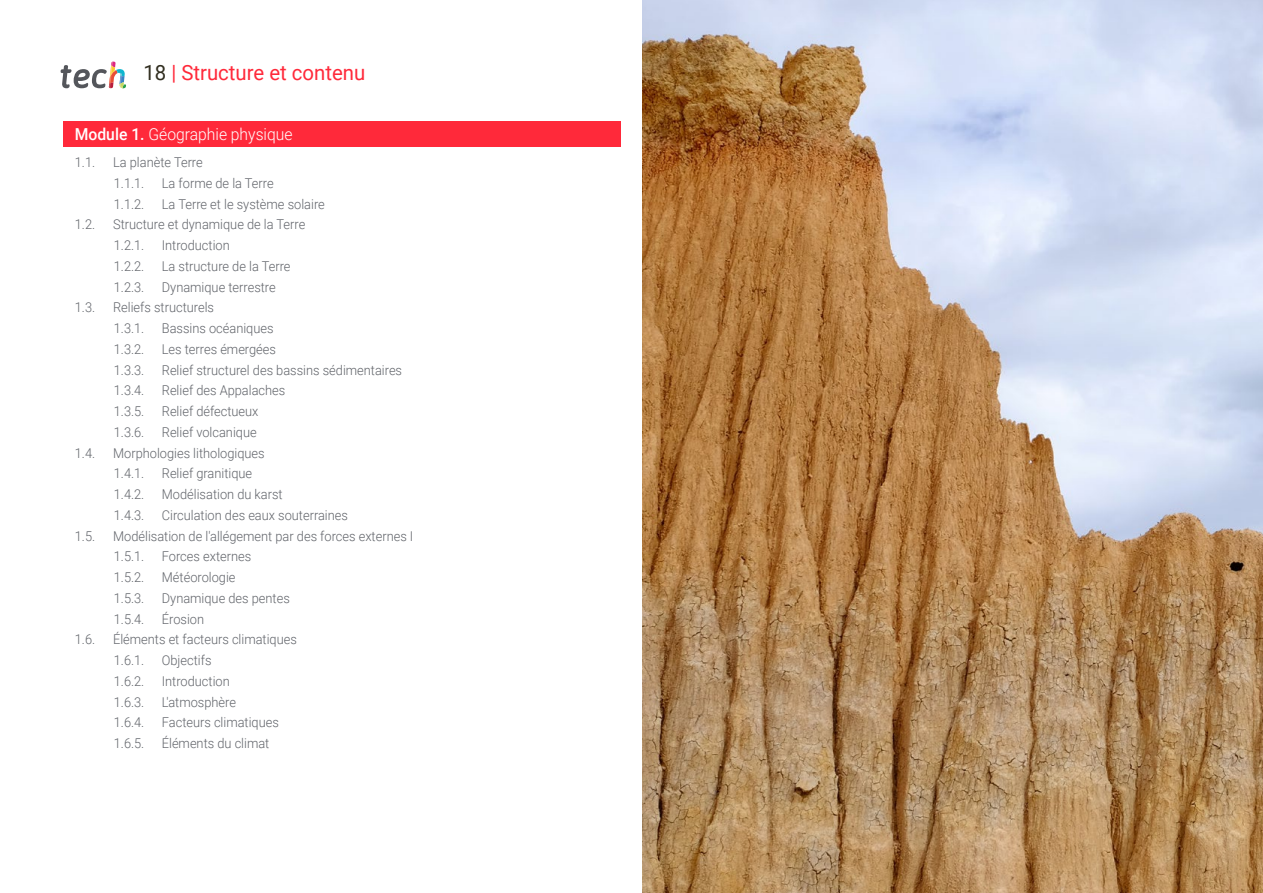
<style>
.page{position:relative;width:1263px;height:893px;background:#fff}
.page>*{position:absolute;margin:0;border:0;box-sizing:border-box;transform-origin:0 0}
.t1{font:21px "Roboto";color:#ff293a}
.t2{font:300 16.5px "Roboto";color:#fff;scale:.95 1}
.t3{font:300 13.5px/20.7px "Roboto";color:#61646a;scale:.95 1}
.s1{color:#312e20}
.s2{font-weight:500}
</style>
<div class="page">
<img style="left:642px;top:0;width:621px;height:893px">
<svg style="left:61px;top:62px;width:65px;height:27px"></svg>
<div style="left:64px;top:121px;width:557px;height:25px;background:#ff293a"></div>
<h1 class="t1" style="left:144px;top:57px;width:223px"><span class="s1">18</span> | Structure et contenu</h1>
<p class="t2" style="left:75px;top:123px;width:231px"><span class="s2">Module 1.</span> Géographie physique</p>
<p class="t3" style="left:75px;top:151px;width:23px">1.1.</p>
<p class="t3" style="left:113px;top:151px;width:96px">La planète Terre<br>1.1.1.</p>
<p class="t3" style="left:162px;top:172px;width:119px">La forme de la Terre</p>
<p class="t3" style="left:114px;top:193px;width:34px">1.1.2.</p>
<p class="t3" style="left:162px;top:193px;width:173px">La Terre et le système solaire</p>
<p class="t3" style="left:75px;top:214px;width:23px">1.2.</p>
<p class="t3" style="left:113px;top:214px;width:204px">Structure et dynamique de la Terre<br>1.2.1.</p>
<p class="t3" style="left:162px;top:234px;width:73px">Introduction</p>
<p class="t3" style="left:114px;top:255px;width:34px">1.2.2.</p>
<p class="t3" style="left:162px;top:255px;width:137px">La structure de la Terre</p>
<p class="t3" style="left:114px;top:276px;width:34px">1.2.3.</p>
<p class="t3" style="left:162px;top:276px;width:121px">Dynamique terrestre</p>
<p class="t3" style="left:75px;top:297px;width:23px">1.3.</p>
<p class="t3" style="left:113px;top:297px;width:108px">Reliefs structurels<br>1.3.1.</p>
<p class="t3" style="left:162px;top:317px;width:119px">Bassins océaniques</p>
<p class="t3" style="left:114px;top:338px;width:34px">1.3.2.</p>
<p class="t3" style="left:162px;top:338px;width:122px">Les terres émergées</p>
<p class="t3" style="left:114px;top:359px;width:34px">1.3.3.</p>
<p class="t3" style="left:162px;top:359px;width:254px">Relief structurel des bassins sédimentaires</p>
<p class="t3" style="left:114px;top:380px;width:34px">1.3.4.</p>
<p class="t3" style="left:162px;top:380px;width:131px">Relief des Appalaches</p>
<p class="t3" style="left:114px;top:400px;width:34px">1.3.5.</p>
<p class="t3" style="left:162px;top:400px;width:103px">Relief défectueux</p>
<p class="t3" style="left:114px;top:421px;width:34px">1.3.6.</p>
<p class="t3" style="left:162px;top:421px;width:101px">Relief volcanique</p>
<p class="t3" style="left:75px;top:442px;width:23px">1.4.</p>
<p class="t3" style="left:113px;top:442px;width:161px">Morphologies lithologiques<br>1.4.1.</p>
<p class="t3" style="left:162px;top:463px;width:97px">Relief granitique</p>
<p class="t3" style="left:114px;top:483px;width:34px">1.4.2.</p>
<p class="t3" style="left:162px;top:483px;width:129px">Modélisation du karst</p>
<p class="t3" style="left:114px;top:504px;width:34px">1.4.3.</p>
<p class="t3" style="left:162px;top:504px;width:197px">Circulation des eaux souterraines</p>
<p class="t3" style="left:75px;top:525px;width:23px">1.5.</p>
<p class="t3" style="left:113px;top:525px;width:318px">Modélisation de l'allégement par des forces externes I<br>1.5.1.</p>
<p class="t3" style="left:162px;top:546px;width:96px">Forces externes</p>
<p class="t3" style="left:114px;top:566px;width:34px">1.5.2.</p>
<p class="t3" style="left:162px;top:566px;width:79px">Météorologie</p>
<p class="t3" style="left:114px;top:587px;width:34px">1.5.3.</p>
<p class="t3" style="left:162px;top:587px;width:136px">Dynamique des pentes</p>
<p class="t3" style="left:114px;top:608px;width:34px">1.5.4.</p>
<p class="t3" style="left:162px;top:608px;width:46px">Érosion</p>
<p class="t3" style="left:75px;top:629px;width:23px">1.6.</p>
<p class="t3" style="left:113px;top:629px;width:195px">Éléments et facteurs climatiques<br>1.6.1.</p>
<p class="t3" style="left:162px;top:649px;width:54px">Objectifs</p>
<p class="t3" style="left:114px;top:670px;width:34px">1.6.2.</p>
<p class="t3" style="left:162px;top:670px;width:73px">Introduction</p>
<p class="t3" style="left:114px;top:691px;width:34px">1.6.3.</p>
<p class="t3" style="left:162px;top:691px;width:80px">L'atmosphère</p>
<p class="t3" style="left:114px;top:712px;width:34px">1.6.4.</p>
<p class="t3" style="left:162px;top:712px;width:125px">Facteurs climatiques</p>
<p class="t3" style="left:114px;top:732px;width:34px">1.6.5.</p>
<p class="t3" style="left:162px;top:732px;width:115px">Éléments du climat</p>
</div>
